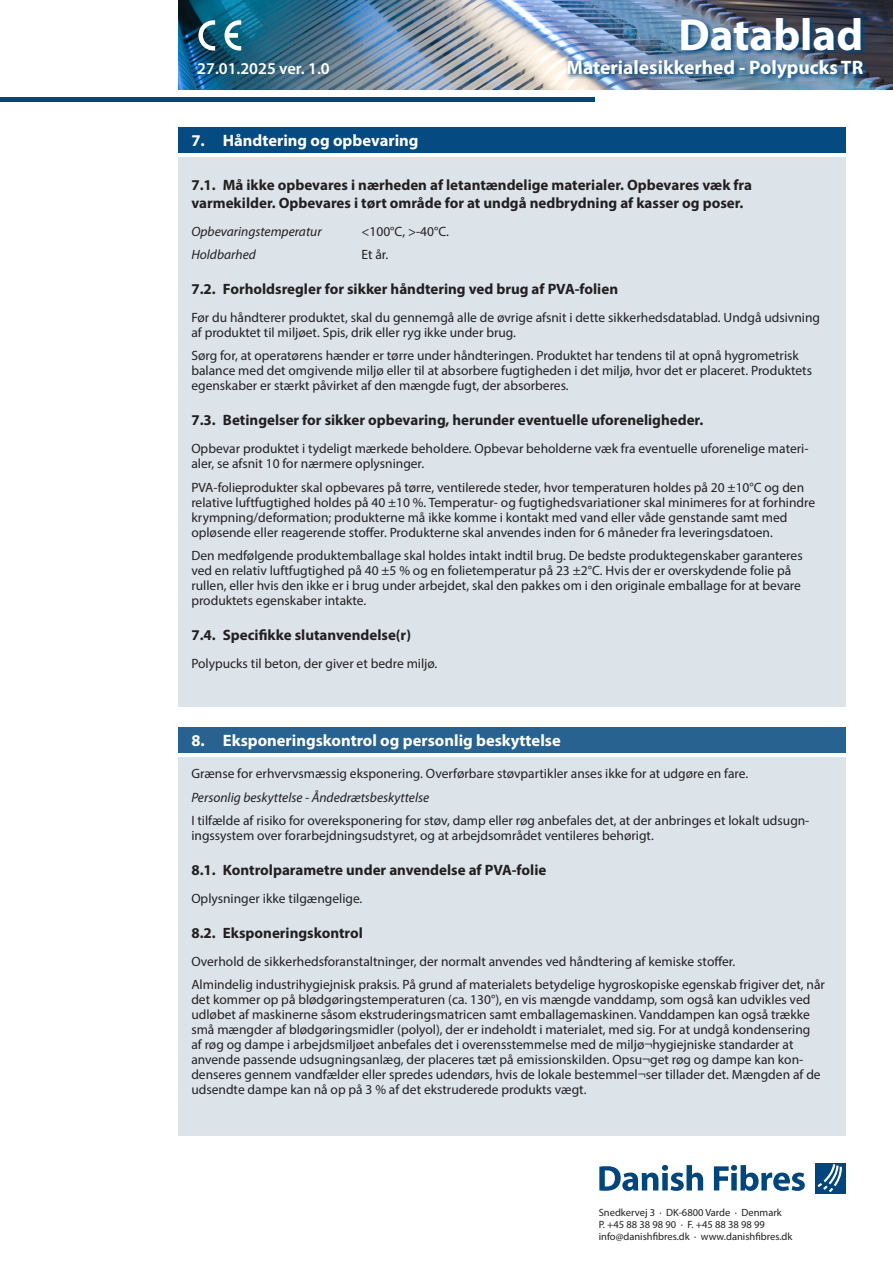
<style>
.page{position:relative;width:893px;height:1263px;background:#fff}
.page>*{position:absolute;margin:0;border:0;box-sizing:border-box;transform-origin:0 0}
.t1{font:700 45px "Myriad Pro";color:#fff}
.t2{font:700 19.5px "Myriad Pro";color:#fff}
.Mellem{font:700 16.5px "Myriad Pro";color:#fff}
.t3{font:600 16.5px "Myriad Pro";color:#fff}
.Underpunkt{font:700 15px/18px "Myriad Pro";color:#231f20}
.Brød{font:13.5px/15px "Myriad Pro";color:#231f20}
.Brød-2{font:italic 13.5px "Myriad Pro";color:#231f20}
.t4{font:10.5px/12px "Myriad Pro";color:#231f20}
</style>
<div class="page">
<hr style="left:0;top:98px;width:595px;height:4px;background:#00467e">
<img style="left:179px;top:0;width:714px;height:89px">
<svg style="left:198px;top:20px;width:17px;height:31px"></svg>
<svg style="left:225px;top:20px;width:16px;height:31px"></svg>
<svg style="left:599px;top:1165px;width:104px;height:26px"></svg>
<svg style="left:714px;top:1165px;width:91px;height:26px"></svg>
<div style="left:815px;top:1163px;width:31px;height:31px;background:#00467e"></div>
<svg style="left:818px;top:1164px;width:24px;height:28px"></svg>
<div style="left:179px;top:157px;width:667px;height:549px;background:#dce4ea"></div>
<div style="left:179px;top:128px;width:667px;height:25px;background:#00467e"></div>
<div style="left:179px;top:757px;width:667px;height:378px;background:#dce4ea"></div>
<div style="left:179px;top:728px;width:667px;height:25px;background:#276291"></div>
<img style="left:565px;top:16px;width:304px;height:68px">
<p class="t3" style="left:197px;top:58px;width:134px">27.01.2025 ver. 1.0</p>
<h1 class="t1" style="left:678px;top:5px;width:186px">Datablad</h1>
<h2 class="t2" style="left:566px;top:54px;width:298px">Materialesikkerhed - Polypucks TR</h2>
<p class="Mellem" style="left:191px;top:130px;width:229px">7. Håndtering og opbevaring</p>
<p class="Underpunkt" style="left:191px;top:175px;width:562px">7.1. Må ikke opbevares i nærheden af letantændelige materialer. Opbevares væk fra varmekilder. Opbevares i tørt område for at undgå nedbrydning af kasser og poser.</p>
<p class="Brød-2" style="left:191px;top:223px;width:132px">Opbevaringstemperatur</p>
<p class="Brød" style="left:361px;top:223px;width:89px">&lt;100°C, &gt;-40°C.</p>
<p class="Brød-2" style="left:191px;top:246px;width:66px">Holdbarhed</p>
<p class="Brød" style="left:361px;top:247px;width:28px">Et år.</p>
<p class="Underpunkt" style="left:191px;top:280px;width:428px">7.2. Forholdsregler for sikker håndtering ved brug af PVA-folien</p>
<p class="Brød" style="left:191px;top:310px;width:630px">Før du håndterer produktet, skal du gennemgå alle de øvrige afsnit i dette sikkerhedsdatablad. Undgå udsivning af produktet til miljøet. Spis, drik eller ryg ikke under brug.</p>
<p class="Brød" style="left:191px;top:348px;width:622px">Sørg for, at operatørens hænder er tørre under håndteringen. Produktet har tendens til at opnå hygrometrisk balance med det omgivende miljø eller til at absorbere fugtigheden i det miljø, hvor det er placeret. Produktets egenskaber er stærkt påvirket af den mængde fugt, der absorberes.</p>
<p class="Underpunkt" style="left:191px;top:411px;width:513px">7.3. Betingelser for sikker opbevaring, herunder eventuelle uforeneligheder.</p>
<p class="Brød" style="left:191px;top:441px;width:619px">Opbevar produktet i tydeligt mærkede beholdere. Opbevar beholderne væk fra eventuelle uforenelige materi&shy;aler, se afsnit 10 for nærmere oplysninger.</p>
<p class="Brød" style="left:191px;top:479px;width:625px">PVA-folieprodukter skal opbevares på tørre, ventilerede steder, hvor temperaturen holdes på 20 ±10°C og den relative luftfugtighed holdes på 40 ±10 %. Temperatur- og fugtighedsvariationer skal minimeres for at forhindre krympning/deformation; produkterne må ikke komme i kontakt med vand eller våde genstande samt med opløsende eller reagerende stoffer. Produkterne skal anvendes inden for 6 måneder fra leveringsdatoen.</p>
<p class="Brød" style="left:191px;top:548px;width:613px">Den medfølgende produktemballage skal holdes intakt indtil brug. De bedste produktegenskaber garanteres ved en relativ luftfugtighed på 40 ±5 % og en folietemperatur på 23 ±2°C. Hvis der er overskydende folie på rullen, eller hvis den ikke er i brug under arbejdet, skal den pakkes om i den originale emballage for at bevare produktets egenskaber intakte.</p>
<p class="Underpunkt" style="left:191px;top:626px;width:221px">7.4. Specifikke slutanvendelse(r)</p>
<p class="Brød" style="left:191px;top:656px;width:248px">Polypucks til beton, der giver et bedre miljø.</p>
<p class="Mellem" style="left:191px;top:730px;width:371px">8. Eksponeringskontrol og personlig beskyttelse</p>
<p class="Brød" style="left:191px;top:766px;width:558px">Grænse for erhvervsmæssig eksponering. Overførbare støvpartikler anses ikke for at udgøre en fare.</p>
<p class="Brød-2" style="left:191px;top:789px;width:239px">Personlig beskyttelse - Åndedrætsbeskyttelse</p>
<p class="Brød" style="left:191px;top:813px;width:620px">I tilfælde af risiko for overeksponering for støv, damp eller røg anbefales det, at der anbringes et lokalt udsugn&shy;ingssystem over forarbejdningsudstyret, og at arbejdsområdet ventileres behørigt.</p>
<p class="Underpunkt" style="left:191px;top:861px;width:357px">8.1. Kontrolparametre under anvendelse af PVA-folie</p>
<p class="Brød" style="left:191px;top:891px;width:173px">Oplysninger ikke tilgængelige.</p>
<p class="Underpunkt" style="left:191px;top:924px;width:173px">8.2. Eksponeringskontrol</p>
<p class="Brød" style="left:191px;top:954px;width:545px">Overhold de sikkerhedsforanstaltninger, der normalt anvendes ved håndtering af kemiske stoffer.</p>
<p class="Brød" style="left:191px;top:977px;width:635px">Almindelig industrihygiejnisk praksis. På grund af materialets betydelige hygroskopiske egenskab frigiver det, når det kommer op på blødgøringstemperaturen (ca. 130°), en vis mængde vanddamp, som også kan udvikles ved udløbet af maskinerne såsom ekstruderingsmatricen samt emballagemaskinen. Vanddampen kan også trække små mængder af blødgøringsmidler (polyol), der er indeholdt i materialet, med sig. For at undgå kondensering<br>af røg og dampe i arbejdsmiljøet anbefales det i overensstemmelse med de miljø¬hygiejniske standarder at anvende passende udsugningsanlæg, der placeres tæt på emissionskilden. Opsu¬get røg og dampe kan kon&shy;denseres gennem vandfælder eller spredes udendørs, hvis de lokale bestemmel¬ser tillader det. Mængden af de udsendte dampe kan nå op på 3 % af det ekstruderede produkts vægt.</p>
<p class="t4" style="left:599px;top:1206px;width:195px">Snedkervej 3 · DK-6800 Varde · Denmark<br>P. +45 88 38 98 90 · F. +45 88 38 98 99 info@danishfibres.dk · www.danishfibres.dk</p>
</div>
